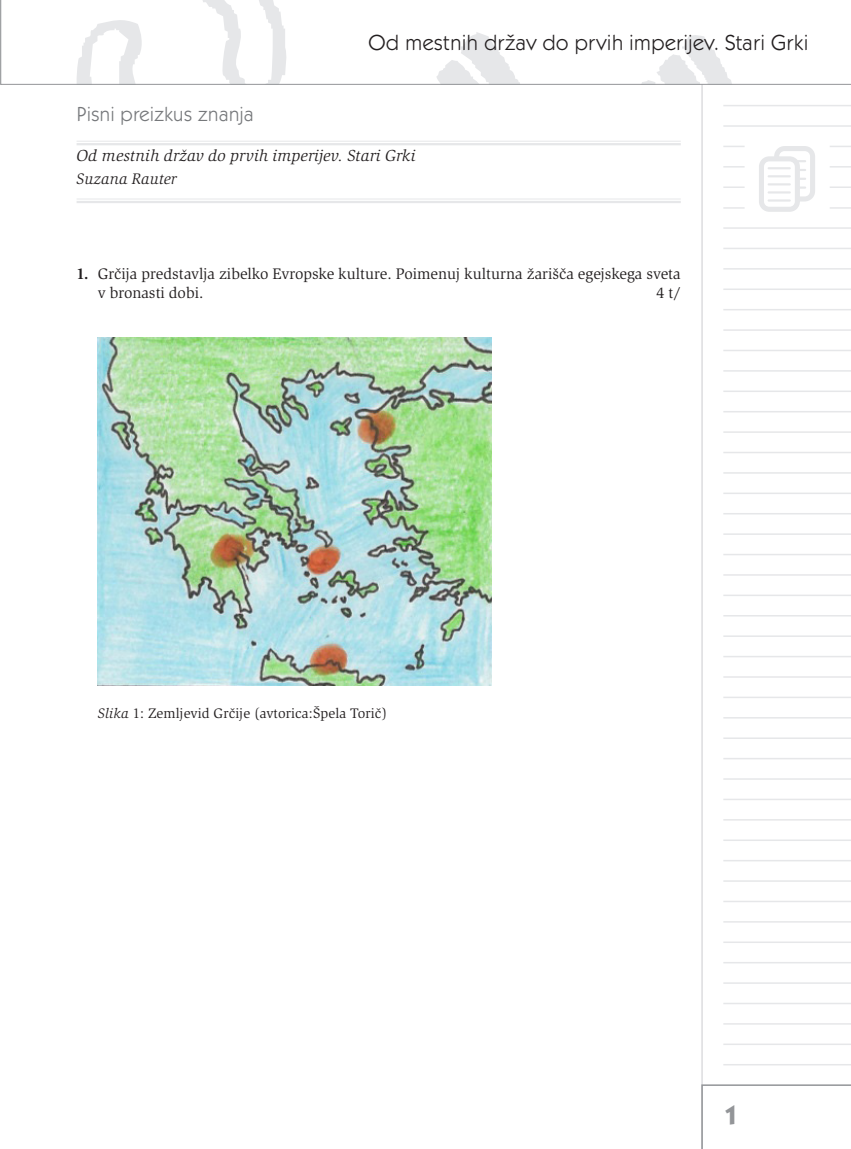
<style>
.page{position:relative;width:851px;height:1149px;background:#fff}
.page>*{position:absolute;margin:0;border:0;box-sizing:border-box;transform-origin:0 0}
.t1{font:700 27px "Kabel Itc TOT";color:#939598}
.t2{font:22.5px "Kabel Itc TOT";color:#231f20}
.t3{font:21px "Kabel Itc TOT";color:#76787b}
.t4{font:italic 16.5px "Slimbach Itc TOT";letter-spacing:.01em;color:#231f20}
.t5{font:15.75px/18.9px "Slimbach Itc TOT";color:#231f20}
.t6{font:italic 15.75px "Slimbach Itc TOT";letter-spacing:.01em;color:#231f20}
.t7{font:14.25px "Slimbach Itc TOT";letter-spacing:.01em;color:#231f20}
.s1{font-weight:700}
.s2{font-style:italic}
</style>
<div class="page">
<svg style="left:701px;top:85px;width:149px;height:999px"></svg>
<svg style="left:0;top:0;width:850px;height:85px"></svg>
<svg style="left:701px;top:1084px;width:149px;height:64px"></svg>
<hr style="left:723px;top:105px;width:127px;height:1px;background:#e6e7e9">
<hr style="left:723px;top:125px;width:127px;height:2px;background:#e6e7e9">
<hr style="left:723px;top:227px;width:127px;height:2px;background:#e6e7e9">
<hr style="left:723px;top:247px;width:127px;height:2px;background:#e6e7e9">
<hr style="left:723px;top:268px;width:127px;height:1px;background:#e6e7e9">
<hr style="left:723px;top:288px;width:127px;height:2px;background:#e6e7e9">
<hr style="left:723px;top:309px;width:127px;height:1px;background:#e6e7e9">
<hr style="left:723px;top:329px;width:127px;height:2px;background:#e6e7e9">
<hr style="left:723px;top:349px;width:127px;height:2px;background:#e6e7e9">
<hr style="left:723px;top:370px;width:127px;height:1px;background:#e6e7e9">
<hr style="left:723px;top:390px;width:127px;height:2px;background:#e6e7e9">
<hr style="left:723px;top:411px;width:127px;height:1px;background:#e6e7e9">
<hr style="left:723px;top:431px;width:127px;height:2px;background:#e6e7e9">
<hr style="left:723px;top:451px;width:127px;height:2px;background:#e6e7e9">
<hr style="left:723px;top:472px;width:127px;height:1px;background:#e6e7e9">
<hr style="left:723px;top:492px;width:127px;height:2px;background:#e6e7e9">
<hr style="left:723px;top:513px;width:127px;height:1px;background:#e6e7e9">
<hr style="left:723px;top:533px;width:127px;height:1px;background:#e6e7e9">
<hr style="left:723px;top:553px;width:127px;height:2px;background:#e6e7e9">
<hr style="left:723px;top:574px;width:127px;height:1px;background:#e6e7e9">
<hr style="left:723px;top:594px;width:127px;height:2px;background:#e6e7e9">
<hr style="left:723px;top:615px;width:127px;height:1px;background:#e6e7e9">
<hr style="left:723px;top:635px;width:127px;height:1px;background:#e6e7e9">
<hr style="left:723px;top:655px;width:127px;height:2px;background:#e6e7e9">
<hr style="left:723px;top:676px;width:127px;height:1px;background:#e6e7e9">
<hr style="left:723px;top:696px;width:127px;height:2px;background:#e6e7e9">
<hr style="left:723px;top:716px;width:127px;height:2px;background:#e6e7e9">
<hr style="left:723px;top:737px;width:127px;height:1px;background:#e6e7e9">
<hr style="left:723px;top:757px;width:127px;height:2px;background:#e6e7e9">
<hr style="left:723px;top:778px;width:127px;height:1px;background:#e6e7e9">
<hr style="left:723px;top:798px;width:127px;height:2px;background:#e6e7e9">
<hr style="left:723px;top:818px;width:127px;height:2px;background:#e6e7e9">
<hr style="left:723px;top:839px;width:127px;height:1px;background:#e6e7e9">
<hr style="left:723px;top:859px;width:127px;height:2px;background:#e6e7e9">
<hr style="left:723px;top:880px;width:127px;height:1px;background:#e6e7e9">
<hr style="left:723px;top:900px;width:127px;height:1px;background:#e6e7e9">
<hr style="left:723px;top:920px;width:127px;height:2px;background:#e6e7e9">
<hr style="left:723px;top:941px;width:127px;height:1px;background:#e6e7e9">
<hr style="left:723px;top:961px;width:127px;height:2px;background:#e6e7e9">
<hr style="left:723px;top:982px;width:127px;height:1px;background:#e6e7e9">
<hr style="left:723px;top:1002px;width:127px;height:1px;background:#e6e7e9">
<hr style="left:723px;top:1022px;width:127px;height:2px;background:#e6e7e9">
<hr style="left:723px;top:1043px;width:127px;height:1px;background:#e6e7e9">
<hr style="left:723px;top:1063px;width:127px;height:2px;background:#e6e7e9">
<div style="left:711px;top:134px;width:139px;height:80px;background:#fff"></div>
<hr style="left:723px;top:186px;width:21px;height:2px;background:#e6e7e9">
<hr style="left:829px;top:186px;width:21px;height:2px;background:#e6e7e9">
<hr style="left:723px;top:207px;width:21px;height:2px;background:#e6e7e9">
<hr style="left:829px;top:207px;width:21px;height:2px;background:#e6e7e9">
<svg style="left:723px;top:146px;width:21px;height:1px"></svg>
<svg style="left:830px;top:146px;width:20px;height:1px"></svg>
<svg style="left:723px;top:166px;width:21px;height:1px"></svg>
<svg style="left:830px;top:166px;width:20px;height:1px"></svg>
<svg style="left:759px;top:146px;width:56px;height:66px"></svg>
<hr style="left:767px;top:167px;width:23px;height:2px;background:#e6e7e9">
<hr style="left:767px;top:175px;width:23px;height:2px;background:#e6e7e9">
<hr style="left:767px;top:183px;width:23px;height:2px;background:#e6e7e9">
<hr style="left:767px;top:191px;width:23px;height:2px;background:#e6e7e9">
<hr style="left:767px;top:199px;width:23px;height:2px;background:#e6e7e9">
<hr style="left:77px;top:141px;width:603px;height:1px;background:#e6e7e9">
<hr style="left:77px;top:143px;width:603px;height:2px;background:#e6e7e9">
<hr style="left:77px;top:198px;width:603px;height:1px;background:#e6e7e9">
<hr style="left:77px;top:201px;width:603px;height:2px;background:#e6e7e9">
<img style="left:98px;top:338px;width:393px;height:347px">
<h2 class="t2" style="left:368px;top:30px;width:441px">Od mestnih držav do prvih imperijev. Stari Grki</h2>
<h3 class="t3" style="left:77px;top:102px;width:179px">Pisni preizkus znanja</h3>
<p class="t4" style="left:77px;top:147px;width:340px">Od mestnih držav do prvih imperijev. Stari Grki</p>
<p class="t6" style="left:77px;top:170px;width:102px">Suzana Rauter</p>
<p class="t5" style="left:98px;top:264px;width:584px;text-indent:-21px"><span class="s1">1.</span> Grčija predstavlja zibelko Evropske kulture. Poimenuj kulturna žarišča egejskega sveta v bronasti dobi.</p>
<p class="t5" style="left:656px;top:283px;width:26px">4 t/</p>
<p class="t7" style="left:98px;top:704px;width:291px"><span class="s2">Slika</span> 1: Zemljevid Grčije (avtorica:Špela Torič)</p>
<h1 class="t1" style="left:723px;top:1098px;width:16px">1</h1>
</div>
